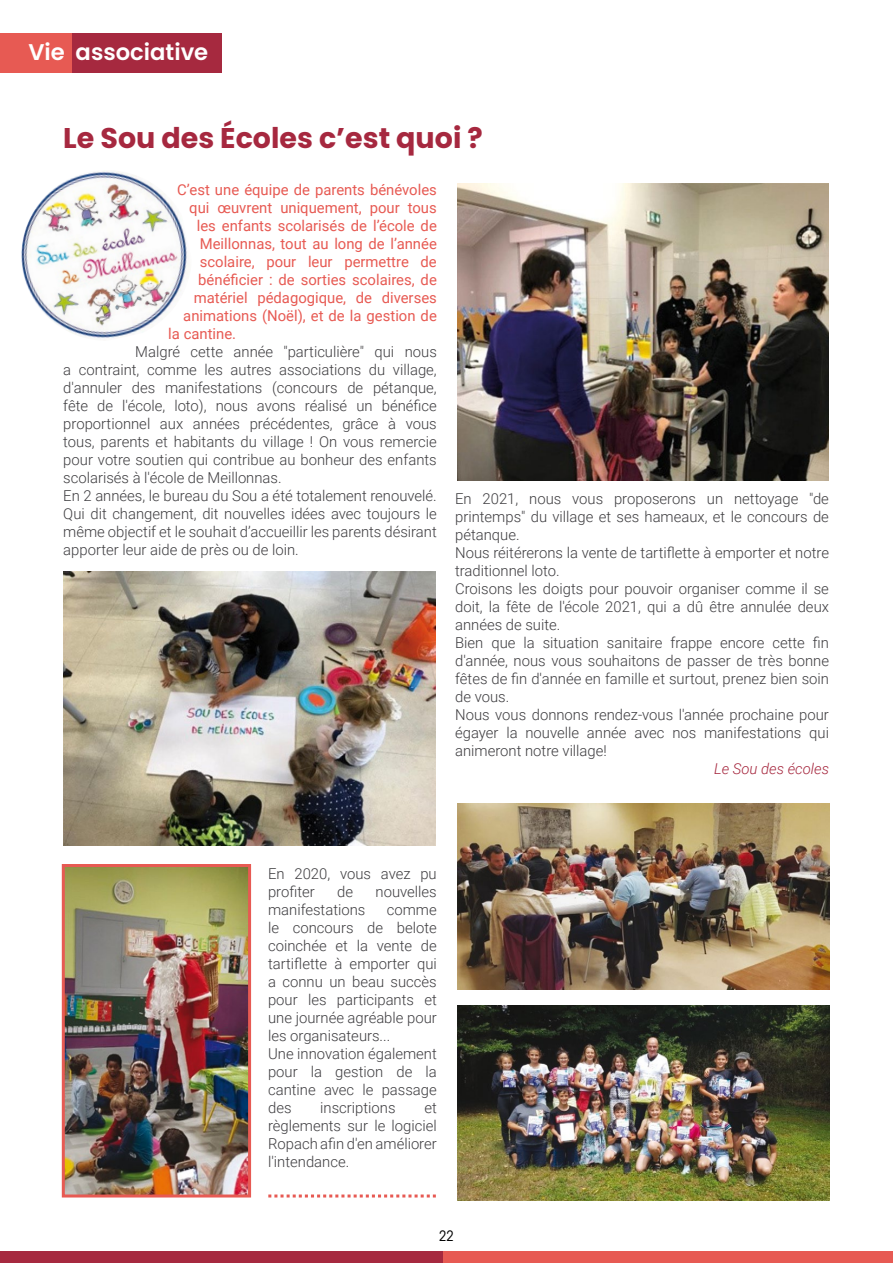
<style>
.page{position:relative;width:893px;height:1263px;background:#fff}
.page>*{position:absolute;margin:0;border:0;box-sizing:border-box;transform-origin:0 0}
.t1{font:700 28.5px "Poppins";color:#a6283f}
.t2{font:600 22.65px "Poppins";color:#fff}
.t3{font:300 15px/18px "Roboto";color:#3e3d40}
.t4{font:15px "Roboto";color:#e75a53}
.t5{font:italic 300 15px "Roboto";color:#a6283f}
.t6{font:condensed 14.25px "ITC Avant Garde Std";color:#000}
</style>
<div class="page">
<div style="left:70px;top:33px;width:152px;height:39px;background:#a6293f"></div>
<div style="left:0;top:33px;width:71px;height:39px;background:#e75a53"></div>
<div style="left:0;top:1251px;width:444px;height:12px;background:#a6293f"></div>
<div style="left:443px;top:1251px;width:450px;height:12px;background:#e75a53"></div>
<img style="left:63px;top:572px;width:373px;height:273px">
<img style="left:66px;top:868px;width:181px;height:325px">
<div style="left:62px;top:864px;width:189px;height:333px;border:3px solid #e75a53"></div>
<img style="left:457px;top:1006px;width:372px;height:195px">
<img style="left:457px;top:804px;width:372px;height:185px">
<img style="left:457px;top:184px;width:372px;height:296px">
<img style="left:21px;top:171px;width:167px;height:167px">
<svg style="left:268px;top:1194px;width:168px;height:3px"></svg>
<h2 class="t2" style="left:28px;top:39px;width:181px">Vie associative</h2>
<h1 class="t1" style="left:63px;top:121px;width:421px">Le Sou des Écoles c’est quoi ?</h1>
<p class="t4" style="left:177px;top:179px;width:261px">C’est une équipe de parents bénévoles</p>
<p class="t4" style="left:189px;top:197px;width:249px">qui œuvrent uniquement, pour tous</p>
<p class="t4" style="left:197px;top:215px;width:242px">les enfants scolarisés de l’école de</p>
<p class="t4" style="left:200px;top:233px;width:239px">Meillonnas, tout au long de l’année</p>
<p class="t4" style="left:200px;top:251px;width:239px">scolaire, pour leur permettre de</p>
<p class="t4" style="left:198px;top:269px;width:240px">bénéficier : de sorties scolaires, de</p>
<p class="t4" style="left:194px;top:287px;width:245px">matériel pédagogique, de diverses</p>
<p class="t4" style="left:183px;top:305px;width:255px">animations (Noël), et de la gestion de</p>
<p class="t4" style="left:168px;top:323px;width:69px">la cantine.</p>
<p class="t3" style="left:63px;top:342px;width:375px;text-indent:72px">Malgré cette année "particulière" qui nous a contraint, comme les autres associations du village, d'annuler des manifestations (concours de pétanque, fête de l'école, loto), nous avons réalisé un bénéfice proportionnel aux années précédentes, grâce à vous tous, parents et habitants du village ! On vous remercie pour votre soutien qui contribue au bonheur des enfants scolarisés à l'école de Meillonnas.<br>En 2 années, le bureau du Sou a été totalement renouvelé.<br>Qui dit changement, dit nouvelles idées avec toujours le même objectif et le souhait d’accueillir les parents désirant apporter leur aide de près ou de loin.</p>
<p class="t3" style="left:455px;top:489px;width:375px">En 2021, nous vous proposerons un nettoyage "de printemps" du village et ses hameaux, et le concours de pétanque.<br>Nous réitérerons la vente de tartiflette à emporter et notre traditionnel loto.<br>Croisons les doigts pour pouvoir organiser comme il se doit, la fête de l'école 2021, qui a dû être annulée deux années de suite.<br>Bien que la situation sanitaire frappe encore cette fin d'année, nous vous souhaitons de passer de très bonne fêtes de fin d'année en famille et surtout, prenez bien soin de vous.<br>Nous vous donnons rendez-vous l'année prochaine pour égayer la nouvelle année avec nos manifestations qui animeront notre village!</p>
<p class="t5" style="left:714px;top:758px;width:116px">Le Sou des écoles</p>
<p class="t3" style="left:268px;top:864px;width:170px">En 2020, vous avez pu profiter</p>
<p class="t3" style="left:337px;top:882px;width:17px">de</p>
<p class="t3" style="left:376px;top:882px;width:63px">nouvelles</p>
<p class="t3" style="left:268px;top:900px;width:99px">manifestations</p>
<p class="t3" style="left:268px;top:900px;width:170px;text-indent:119px">comme le concours de belote coinchée et la vente de tartiflette à emporter qui a connu un beau succès pour les participants et une journée agréable pour les organisateurs...<br>Une innovation également pour la gestion de la cantine avec le passage des</p>
<p class="t3" style="left:320px;top:1098px;width:77px">inscriptions</p>
<p class="t3" style="left:268px;top:1098px;width:170px;text-align:justify;text-indent:156px">et règlements sur le logiciel Ropach afin d'en améliorer l'intendance.</p>
<p class="t6" style="left:439px;top:1227px;width:16px">22</p>
</div>
